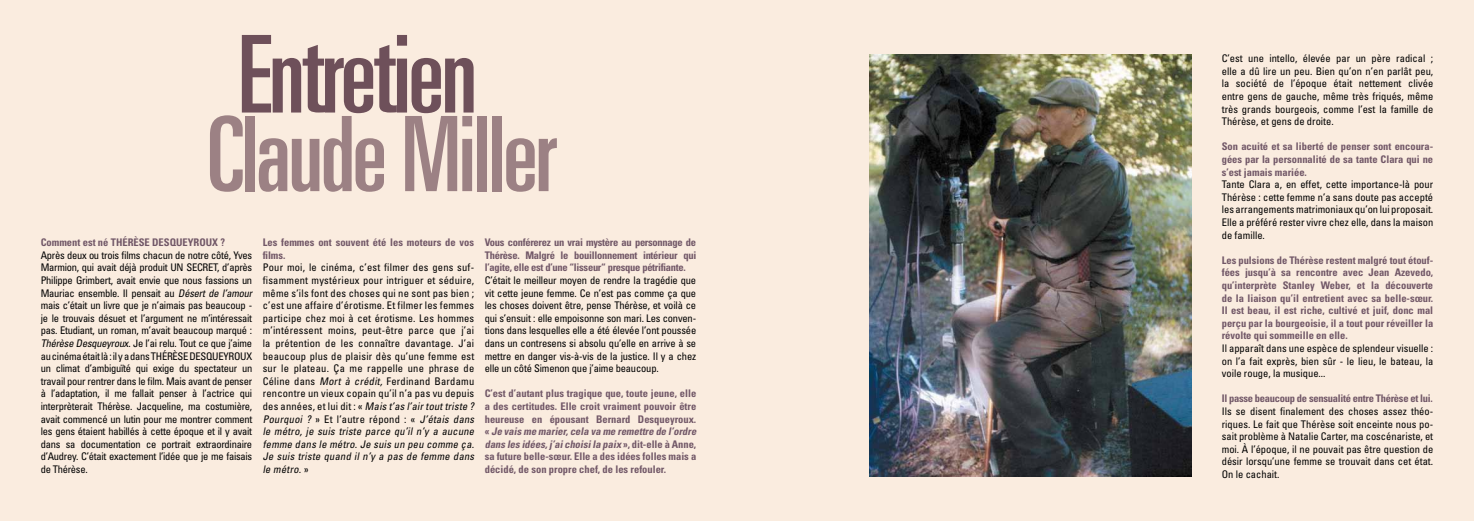
<style>
.page{position:relative;width:1474px;height:521px;background:#fff}
.page>*{position:absolute;margin:0;border:0;box-sizing:border-box;transform-origin:0 0}
.t1{font:ultra-condensed 107.45px "Univers LT Std";letter-spacing:-.025em;color:#715767}
.t2{font:ultra-condensed 104.12px "Univers LT Std";letter-spacing:-.025em;color:#a08c98}
.t3{font:condensed 10.5px/12.6px "Univers LT Std";letter-spacing:-.025em;color:#000;text-align:justify}
.t4{font:700 condensed 10.5px/12.6px "Univers LT Std";color:#715767;text-align:justify}
.t5{font:condensed 10.5px/12.6px "Univers LT Std";letter-spacing:.02em;color:#000}
.t6{font:700 condensed 10.5px "Univers LT Std";letter-spacing:-.025em;color:#715767}
.s1{font-style:italic}
</style>
<div class="page">
<div style="left:0;top:0;width:1473px;height:521px;background:#faecdf"></div>
<img style="left:869px;top:55px;width:322px;height:421px">
<h1 class="t1" style="left:238px;top:13px;width:241px">Entretien</h1>
<h2 class="t2" style="left:207px;top:95px;width:351px">Claude Miller</h2>
<p class="t4" style="left:41px;top:236px;width:186px">Comment est né THÉRÈSE DESQUEYROUX ?</p>
<p class="t3" style="left:41px;top:249px;width:215px;text-align:left">Après deux ou trois films chacun de notre côté, Yves Marmion, qui avait déjà produit UN SECRET, d’après Philippe Grimbert, avait envie que nous fassions un Mauriac ensemble. Il pensait au <span class="s1">Désert de l’amour </span>mais c’était un livre que je n’aimais pas beaucoup - je le trouvais désuet et l’argument ne m’intéressait pas. Etudiant, un roman, m’avait beaucoup marqué :<br><span class="s1">Thérèse Desqueyroux</span>. Je l’ai relu. Tout ce que j’aime au cinéma était là : il y a dans THÉRÈSE DESQUEYROUX un climat d’ambiguïté qui exige du spectateur un travail pour rentrer dans le film. Mais avant de penser à l’adaptation, il me fallait penser à l’actrice qui interprèterait Thérèse. Jacqueline, ma costumière, avait commencé un lutin pour me montrer comment les gens étaient habillés à cette époque et il y avait dans sa documentation ce portrait extraordinaire d’Audrey. C’était exactement l’idée que je me faisais de Thérèse.</p>
<p class="t4" style="left:263px;top:236px;width:213px">Les femmes ont souvent été les moteurs de vos films.</p>
<p class="t5" style="left:263px;top:261px;width:215px">Pour moi, le cinéma, c’est filmer des gens suf&shy;fisamment mystérieux pour intriguer et séduire, même s’ils font des choses qui ne sont pas bien ; c’est une affaire d’érotisme. Et filmer les femmes participe chez moi à cet érotisme. Les hommes m’intéressent moins, peut-être parce que j’ai la prétention de les connaître davantage. J’ai beaucoup plus de plaisir dès qu’une femme est sur le plateau. Ça me rappelle une phrase de Céline dans <span class="s1">mort à crédit,</span> Ferdinand Bardamu rencontre un vieux copain qu’il n’a pas vu depuis d e s a n n é e s, et l u i d it : « <span class="s1">Mais t’as l’airtouttriste ?<br>Pourquoi ?</span> » Et l ’ a utre ré p o n d : « <span class="s1">J’étais dans le métro, je suis triste parce qu’il n’y a aucune femme dans le métro.Je suis un peu comme ça.<br>Je suis triste quand il n’y a pas de femme dans le métro.</span>»</p>
<p class="t4" style="left:485px;top:236px;width:213px">Vous conférerez un vrai mystère au personnage de Thérèse. Malgré le bouillonnement intérieur qui l’agite, elle est d’une “lisseur“ presque pétrifiante.</p>
<p class="t3" style="left:485px;top:274px;width:213px">C’était le meilleur moyen de rendre la tragédie que vit cette jeune femme. Ce n’est pas comme ça que les choses doivent être, pense Thérèse, et voilà ce qui s’ensuit : elle empoisonne son mari. Les conven&shy;tions dans lesquelles elle a été élevée l’ont poussée dans un contresens si absolu qu’elle en arrive à se mettre en danger vis-à-vis de la justice. Il y a chez elle un côté Simenon que j’aime beaucoup.</p>
<p class="t4" style="left:485px;top:387px;width:215px;text-align:left">C’est d’autant plus tragique que, toute jeune, elle a des certitudes. Elle croit vraiment pouvoir être heureuse en épousant Bernard Desqueyroux. « <span class="s1">Je vais me marier,cela va me remettre de l’ordre dans les idées,j’aichoisila paix</span> » , d i t - e l l e à A n n e , sa future belle-sœur. Elle a des idées folles mais a décidé, de son propre chef, de les refouler.</p>
<p class="t3" style="left:1221px;top:52px;width:213px">C’est une intello, élevée par un père radical ; elle a dû lire un peu. Bien qu’on n’en parlât peu, la société de l’époque était nettement clivée entre gens de gauche, même très friqués, même très grands bourgeois, comme l’est la famille de Thérèse, et gens de droite.</p>
<p class="t4" style="left:1221px;top:140px;width:213px">Son acuité et sa liberté de penser sont encoura&shy;gées par la personnalité de sa tante Clara qui ne s’est jamais mariée.</p>
<p class="t3" style="left:1221px;top:178px;width:213px">Tante Clara a, en effet, cette importance-là pour Thérèse : cette femme n’a sans doute pas accepté les arrangements matrimoniaux qu’on lui proposait.<br>Elle a préféré rester vivre chez elle, dans la maison de famille.</p>
<p class="t4" style="left:1221px;top:254px;width:213px">Les pulsions de Thérèse restent malgré tout étouf&shy;fées jusqu’à sa rencontre avec Jean Azevedo, qu’interprète Stanley Weber, et la découverte de la liaison qu’il entretient avec sa belle-sœur.<br>Il est beau, il est riche, cultivé et juif, donc mal perçu par la bourgeoisie, il a tout pour réveiller la révolte qui sommeille en elle.</p>
<p class="t3" style="left:1221px;top:342px;width:213px">Il apparaît dans une espèce de splendeur visuelle : on l’a fait exprès, bien sûr - le lieu, le bateau, la voile rouge, la musique...</p>
<p class="t6" style="left:1221px;top:392px;width:212px">Il passe beaucoup de sensualité entre Thérèse et lui.</p>
<p class="t3" style="left:1221px;top:405px;width:213px">Ils se disent finalement des choses assez théo&shy;riques. Le fait que Thérèse soit enceinte nous po&shy;sait problème à Natalie Carter, ma coscénariste, et moi. À l’époque, il ne pouvait pas être question de désir lorsqu’une femme se trouvait dans cet état.<br>On le cachait.</p>
</div>
